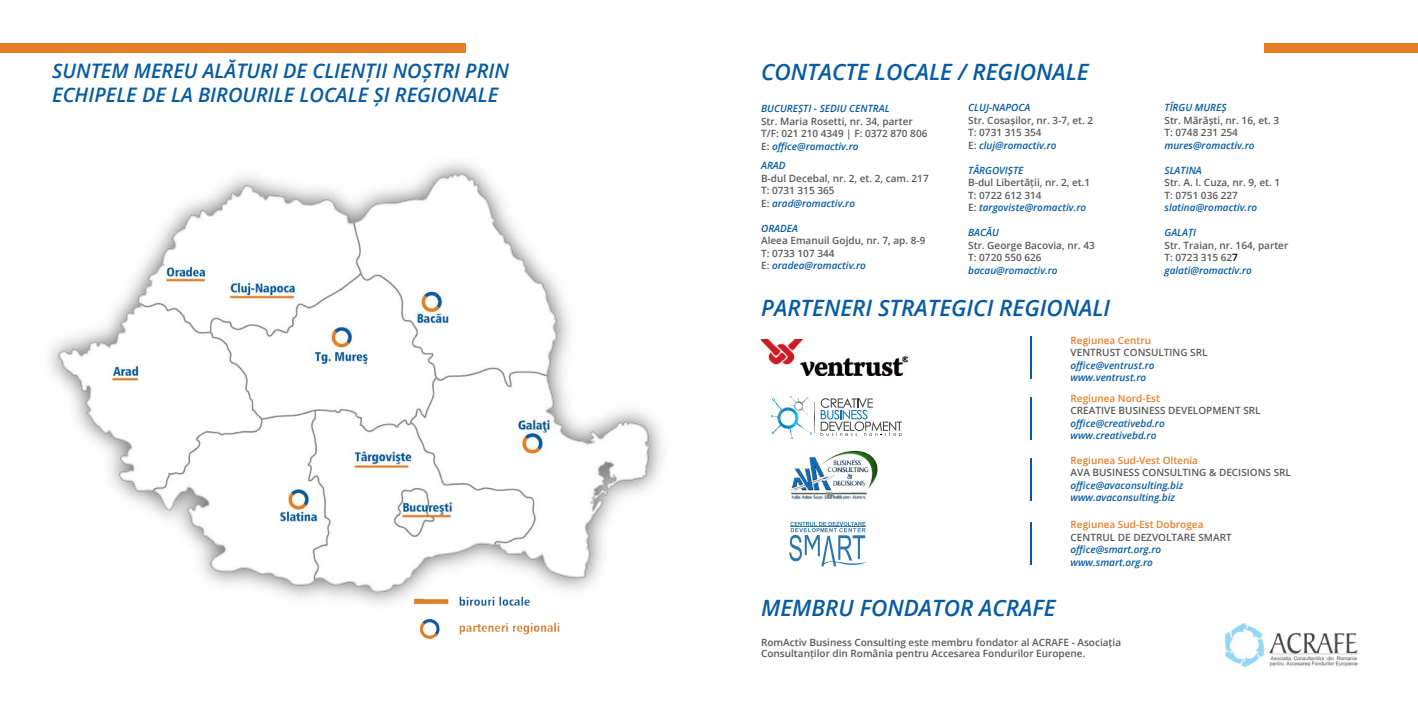
<style>
.page{position:relative;width:1418px;height:709px;background:#fff}
.page>*{position:absolute;margin:0;border:0;box-sizing:border-box;transform-origin:0 0}
.t1{font:italic 600 22.5px "Open Sans";color:#075ba2}
.t2{font:italic 600 20px/24px "Open Sans";color:#075ba2}
.t3{font:600 10px/12.5px "Open Sans";color:#58595b}
.t4{font:italic 600 10px/12.5px "Open Sans";color:#075ba2}
.t5{font:600 10px "Open Sans";color:#e47f27}
.s1{font-style:italic;color:#075ba2}
.s2{color:#000}
</style>
<div class="page">
<img style="left:49px;top:162px;width:613px;height:477px">
<div style="left:0;top:43px;width:1417px;height:9px;background:#e47f27"></div>
<div style="left:466px;top:22px;width:797px;height:40px;background:#fff"></div>
<hr style="left:1030px;top:522px;width:1px;height:43px;background:#075ba2">
<hr style="left:1030px;top:458px;width:1px;height:42px;background:#075ba2">
<hr style="left:1030px;top:397px;width:1px;height:42px;background:#075ba2">
<hr style="left:1030px;top:336px;width:1px;height:43px;background:#075ba2">
<svg style="left:771px;top:396px;width:130px;height:43px"></svg>
<img style="left:761px;top:339px;width:146px;height:36px">
<svg style="left:789px;top:522px;width:78px;height:44px"></svg>
<hr style="left:790px;top:526px;width:75px;height:1px;background:#2f77a8">
<img style="left:791px;top:450px;width:87px;height:50px">
<img style="left:1225px;top:623px;width:131px;height:43px">
<h2 class="t2" style="left:52px;top:58px;width:458px">SUNTEM MEREU ALĂTURI DE CLIENȚII NOȘTRI PRIN<br>ECHIPELE DE LA BIROURILE LOCALE ȘI REGIONALE</h2>
<h1 class="t1" style="left:761px;top:56px;width:329px">CONTACTE LOCALE / REGIONALE</h1>
<p class="t4" style="left:968px;top:101px;width:63px">CLUJ-NAPOCA</p>
<p class="t3" style="left:968px;top:114px;width:127px">Str. Cosașilor, nr. 3-7, et. 2<br>T: 0731 315 354<br>E: <span class="s1">cluj@romactiv.ro</span></p>
<p class="t4" style="left:968px;top:164px;width:57px">TÂRGOVIȘTE</p>
<p class="t3" style="left:968px;top:176px;width:123px">B-dul Libertății, nr. 2, et.1<br>T: 0722 612 314<br>E: <span class="s1">targoviste@romactiv.ro</span></p>
<p class="t4" style="left:968px;top:226px;width:32px">BACĂU</p>
<p class="t3" style="left:968px;top:239px;width:128px">Str. George Bacovia, nr. 43<br>T: 0720 550 626</p>
<p class="t4" style="left:968px;top:264px;width:91px">bacau@romactiv.ro</p>
<p class="t4" style="left:761px;top:102px;width:130px">BUCUREȘTI - SEDIU CENTRAL</p>
<p class="t3" style="left:761px;top:114px;width:168px">Str. Maria Rosetti, nr. 34, parter<br>T/F: 021 210 4349 | F: 0372 870 806<br>E: <span class="s1">office@romactiv.ro</span></p>
<p class="t4" style="left:761px;top:159px;width:26px">ARAD</p>
<p class="t3" style="left:761px;top:172px;width:169px">B-dul Decebal, nr. 2, et. 2, cam. 217<br>T: 0731 315 365<br>E: <span class="s1">arad@romactiv.ro</span></p>
<p class="t4" style="left:761px;top:222px;width:38px">ORADEA</p>
<p class="t3" style="left:761px;top:234px;width:166px">Aleea Emanuil Gojdu, nr. 7, ap. 8-9<br>T: 0733 107 344<br>E: <span class="s1">oradea@romactiv.ro</span></p>
<h1 class="t1" style="left:761px;top:292px;width:350px">PARTENERI STRATEGICI REGIONALI</h1>
<p class="t4" style="left:1164px;top:101px;width:63px">TÎRGU MUREȘ</p>
<p class="t3" style="left:1164px;top:114px;width:116px">Str. Mărăști, nr. 16, et. 3<br>T: 0748 231 254</p>
<p class="t4" style="left:1164px;top:139px;width:92px">mures@romactiv.ro</p>
<p class="t4" style="left:1164px;top:164px;width:39px">SLATINA</p>
<p class="t3" style="left:1164px;top:176px;width:117px">Str. A. I. Cuza, nr. 9, et. 1<br>T: 0751 036 227</p>
<p class="t4" style="left:1164px;top:201px;width:94px">slatina@romactiv.ro</p>
<p class="t4" style="left:1164px;top:226px;width:33px">GALAȚI</p>
<p class="t3" style="left:1164px;top:239px;width:125px">Str. Traian, nr. 164, parter<br>T: 0723 315 62<span class="s2">7 </span><span class="s1">galati@romactiv.ro</span></p>
<p class="t5" style="left:1070px;top:333px;width:82px">Regiunea Centru</p>
<p class="t3" style="left:1070px;top:346px;width:138px">VENTRUST CONSULTING SRL</p>
<p class="t4" style="left:1070px;top:359px;width:85px">office@ventrust.ro www.ventrust.ro</p>
<p class="t5" style="left:1070px;top:391px;width:91px">Regiunea Nord-Est</p>
<p class="t3" style="left:1070px;top:404px;width:191px">CREATIVE BUSINESS DEVELOPMENT SRL</p>
<p class="t4" style="left:1070px;top:416px;width:96px">office@creativebd.ro www.creativebd.ro</p>
<p class="t5" style="left:1070px;top:453px;width:129px">Regiunea Sud-Vest Oltenia</p>
<p class="t3" style="left:1070px;top:466px;width:222px">AVA BUSINESS CONSULTING &amp; DECISIONS SRL</p>
<p class="t4" style="left:1070px;top:479px;width:114px">office@avaconsulting.biz www.avaconsulting.biz</p>
<h1 class="t1" style="left:761px;top:592px;width:296px">MEMBRU FONDATOR ACRAFE</h1>
<p class="t5" style="left:1070px;top:517px;width:134px">Regiunea Sud-Est Dobrogea</p>
<p class="t3" style="left:1070px;top:530px;width:163px">CENTRUL DE DEZVOLTARE SMART</p>
<p class="t4" style="left:1070px;top:543px;width:92px">office@smart.org.ro www.smart.org.ro</p>
<p class="t3" style="left:761px;top:636px;width:361px;line-height:11.2px">RomActiv Business Consulting este membru fondator al ACRAFE - Asociația<br>Consultanților din România pentru Accesarea Fondurilor Europene.</p>
</div>
